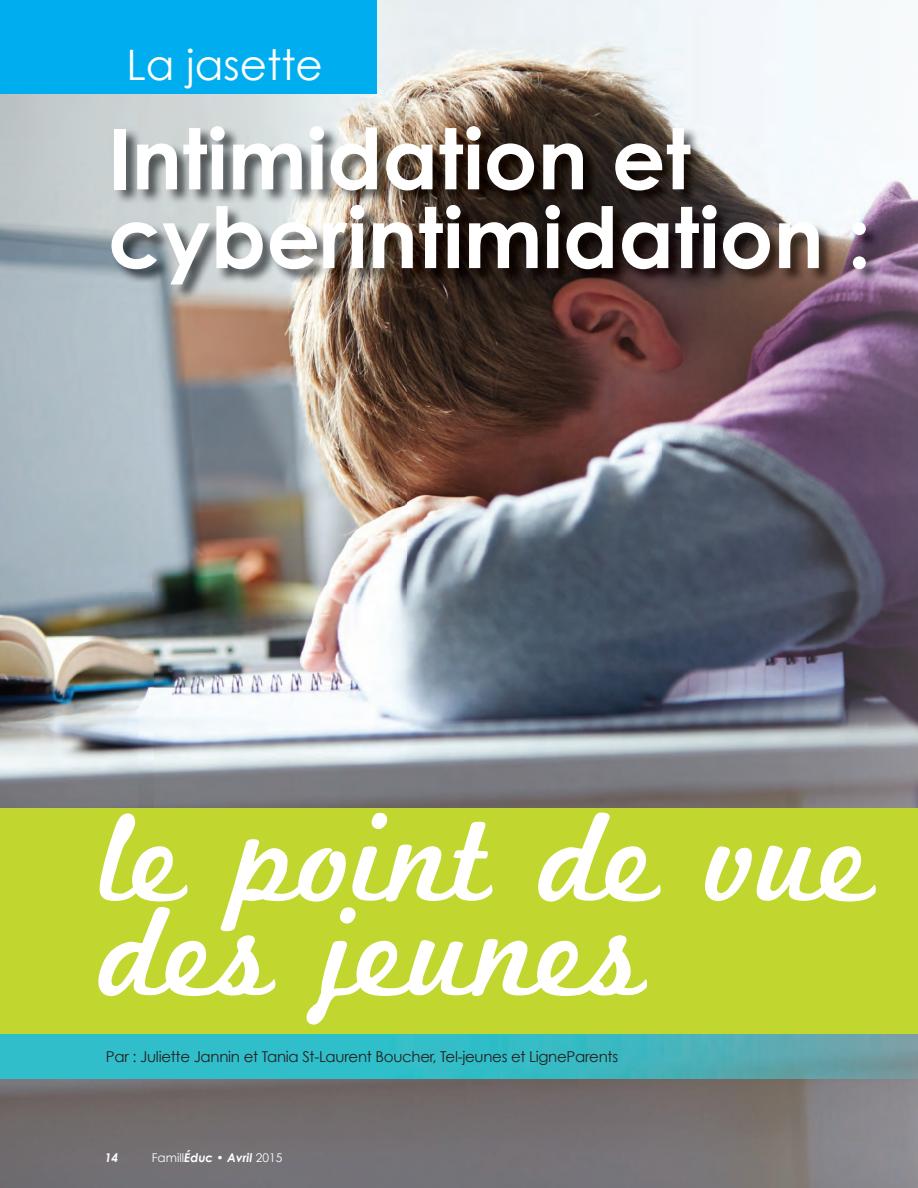
<style>
.page{position:relative;width:918px;height:1188px;background:#fff}
.page>*{position:absolute;margin:0;border:0;box-sizing:border-box;transform-origin:0 0}
.t1{font:131.7px/94.5px "Marketing Script";color:#fff}
.t2{font:700 84.3px/78.8px "Century Gothic";color:#fff}
.t3{font:42px "Century Gothic";color:#fff}
.t4{font:15px "Century Gothic";letter-spacing:-.02em;color:#231f20}
.t5{font:12px "Century Gothic";color:#fff}
.t6{font:italic 700 12px "Century Gothic";color:#fff}
.s1{font-weight:700;font-style:italic}
</style>
<div class="page">
<img style="left:0;top:1035px;width:918px;height:153px">
<img style="left:0;top:0;width:408px;height:161px">
<img style="left:408px;top:0;width:408px;height:126px">
<img style="left:0;top:161px;width:152px;height:648px">
<img style="left:868px;top:161px;width:50px;height:648px">
<img style="left:152px;top:300px;width:716px;height:509px">
<div style="left:0;top:809px;width:918px;height:226px;background:#c1d72f"></div>
<div style="left:0;top:0;width:376px;height:93px;background:#00aeef"></div>
<img style="left:112px;top:126px;width:769px;height:174px">
<h3 class="t3" style="left:49px;top:40px;width:303px">À votre service</h3>
<h3 class="t3" style="left:127px;top:39px;width:198px">La jasette</h3>
<h2 class="t2" style="left:108px;top:117px;width:765px">intimidation et cyberintimidation :</h2>
<h1 class="t1" style="left:101px;top:820px;width:775px">le point de vue des jeunes</h1>
<p class="t4" style="left:106px;top:1047px;width:514px">Par : Juliette Jannin et Tania St-Laurent Boucher, Tel-jeunes et LigneParents</p>
<p class="t6" style="left:105px;top:1150px;width:15px">14</p>
<p class="t5" style="left:152px;top:1151px;width:132px">Famill<span class="s1">Éduc • Avril</span> 2015</p>
</div>
